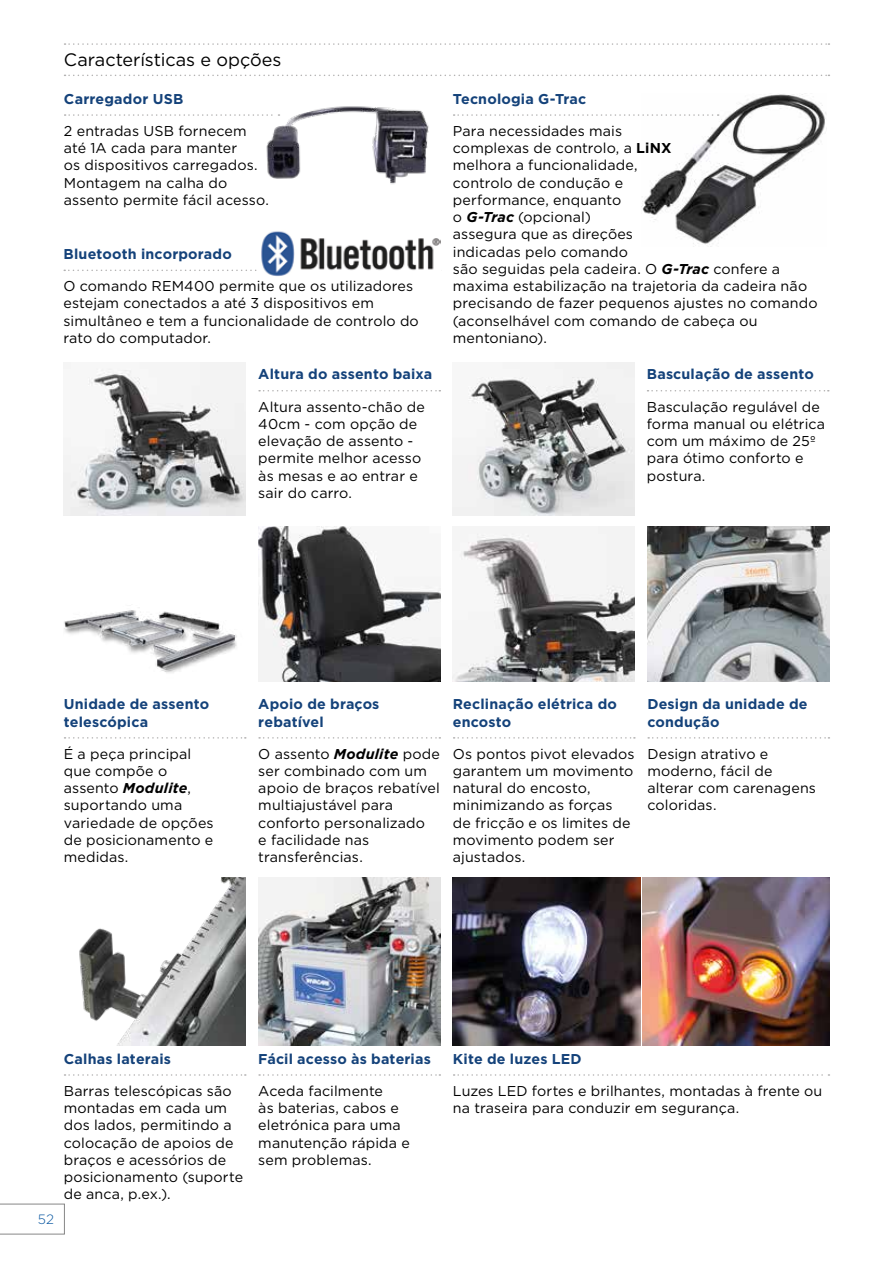
<style>
.page{position:relative;width:893px;height:1263px;background:#fff}
.page>*{position:absolute;margin:0;border:0;box-sizing:border-box;transform-origin:0 0}
.t1{font:18px "Gotham";color:#000}
.t2{font:14.25px/17.2px "Gotham";letter-spacing:.01em;color:#000}
.t3{font:700 14.25px/17.2px "Gotham";letter-spacing:.015em;color:#14427a}
.t4{font:300 13.5px "Gotham";color:#0755a0}
.s1{font-weight:700}
.s2{font-weight:700;font-style:italic}
</style>
<div class="page">
<svg style="left:0;top:1204px;width:65px;height:30px"></svg>
<svg style="left:65px;top:43px;width:764px;height:2px"></svg>
<svg style="left:65px;top:75px;width:764px;height:1px"></svg>
<img style="left:64px;top:362px;width:182px;height:153px">
<svg style="left:259px;top:390px;width:181px;height:1px"></svg>
<img style="left:453px;top:362px;width:182px;height:153px">
<svg style="left:647px;top:390px;width:182px;height:1px"></svg>
<img style="left:258px;top:527px;width:182px;height:154px">
<svg style="left:259px;top:737px;width:181px;height:2px"></svg>
<img style="left:64px;top:610px;width:173px;height:63px">
<svg style="left:65px;top:737px;width:181px;height:2px"></svg>
<svg style="left:259px;top:1074px;width:181px;height:2px"></svg>
<img style="left:643px;top:877px;width:186px;height:169px">
<svg style="left:454px;top:1074px;width:375px;height:2px"></svg>
<svg style="left:648px;top:737px;width:181px;height:2px"></svg>
<img style="left:647px;top:527px;width:182px;height:155px">
<svg style="left:454px;top:737px;width:181px;height:2px"></svg>
<img style="left:453px;top:527px;width:182px;height:154px">
<img style="left:79px;top:878px;width:167px;height:167px">
<svg style="left:65px;top:1074px;width:181px;height:2px"></svg>
<img style="left:258px;top:877px;width:182px;height:168px">
<img style="left:453px;top:877px;width:187px;height:169px">
<svg style="left:64px;top:270px;width:193px;height:1px"></svg>
<img style="left:641px;top:93px;width:186px;height:154px">
<svg style="left:454px;top:114px;width:265px;height:2px"></svg>
<svg style="left:65px;top:114px;width:184px;height:2px"></svg>
<img style="left:249px;top:106px;width:180px;height:78px">
<img style="left:261px;top:231px;width:179px;height:45px">
<p class="t1" style="left:64px;top:48px;width:219px">Características e opções</p>
<p class="t3" style="left:64px;top:90px;width:121px">Carregador USB</p>
<p class="t2" style="left:64px;top:122px;width:206px">2 entradas USB fornecem até 1A cada para manter<br>os dispositivos carregados.<br>Montagem na calha do assento permite fácil acesso.</p>
<p class="t3" style="left:63px;top:245px;width:170px">Bluetooth incorporado</p>
<p class="t2" style="left:63px;top:277px;width:357px">O comando REM400 permite que os utilizadores estejam conectados a até 3 dispositivos em simultâneo e tem a funcionalidade de controlo do rato do computador.</p>
<p class="t3" style="left:258px;top:366px;width:175px">Altura do assento baixa</p>
<p class="t2" style="left:258px;top:397px;width:168px">Altura assento-chão de<br>40cm - com opção de elevação de assento - permite melhor acesso às mesas e ao entrar e sair do carro.</p>
<p class="t3" style="left:453px;top:90px;width:135px">Tecnologia G-Trac</p>
<p class="t2" style="left:453px;top:122px;width:366px">Para necessidades mais<br>complexas de controlo, a <span class="s1">LiNX<br></span>melhora a funcionalidade,<br>controlo de condução e<br>performance, enquanto<br>o <span class="s2">G-Trac</span> (opcional)<br>assegura que as direções<br>indicadas pelo comando<br>são seguidas pela cadeira. O <span class="s2">G-Trac</span> confere a maxima estabilização na trajetoria da cadeira não precisando de fazer pequenos ajustes no comando (aconselhável com comando de cabeça ou mentoniano).</p>
<p class="t3" style="left:647px;top:366px;width:169px">Basculação de assento</p>
<p class="t2" style="left:647px;top:397px;width:180px">Basculação regulável de forma manual ou elétrica com um máximo de 25º para ótimo conforto e postura.</p>
<p class="t3" style="left:64px;top:695px;width:147px">Unidade de assento telescópica</p>
<p class="t2" style="left:64px;top:745px;width:151px">É a peça principal que compõe o assento <span class="s2">Modulite</span>, suportando uma variedade de opções de posicionamento e medidas.</p>
<p class="t3" style="left:258px;top:695px;width:123px">Apoio de braços rebatível</p>
<p class="t2" style="left:258px;top:745px;width:183px">O assento <span class="s2">Modulite</span> pode ser combinado com um apoio de braços rebatível multiajustável para conforto personalizado<br>e facilidade nas transferências.</p>
<p class="t3" style="left:453px;top:695px;width:166px">Reclinação elétrica do encosto</p>
<p class="t2" style="left:453px;top:745px;width:183px">Os pontos pivot elevados garantem um movimento natural do encosto, minimizando as forças<br>de fricção e os limites de movimento podem ser ajustados.</p>
<p class="t3" style="left:647px;top:695px;width:162px">Design da unidade de condução</p>
<p class="t2" style="left:647px;top:745px;width:170px">Design atrativo e moderno, fácil de alterar com carenagens coloridas.</p>
<p class="t4" style="left:38px;top:1211px;width:18px">52</p>
<p class="t3" style="left:64px;top:1050px;width:109px">Calhas laterais</p>
<p class="t2" style="left:64px;top:1082px;width:181px">Barras telescópicas são montadas em cada um dos lados, permitindo a colocação de apoios de braços e acessórios de posicionamento (suporte de anca, p.ex.).</p>
<p class="t3" style="left:258px;top:1050px;width:174px">Fácil acesso às baterias</p>
<p class="t2" style="left:258px;top:1082px;width:153px">Aceda facilmente<br>às baterias, cabos e eletrónica para uma manutenção rápida e sem problemas.</p>
<p class="t3" style="left:453px;top:1050px;width:130px">Kite de luzes LED</p>
<p class="t2" style="left:453px;top:1082px;width:371px">Luzes LED fortes e brilhantes, montadas à frente ou na traseira para conduzir em segurança.</p>
</div>
